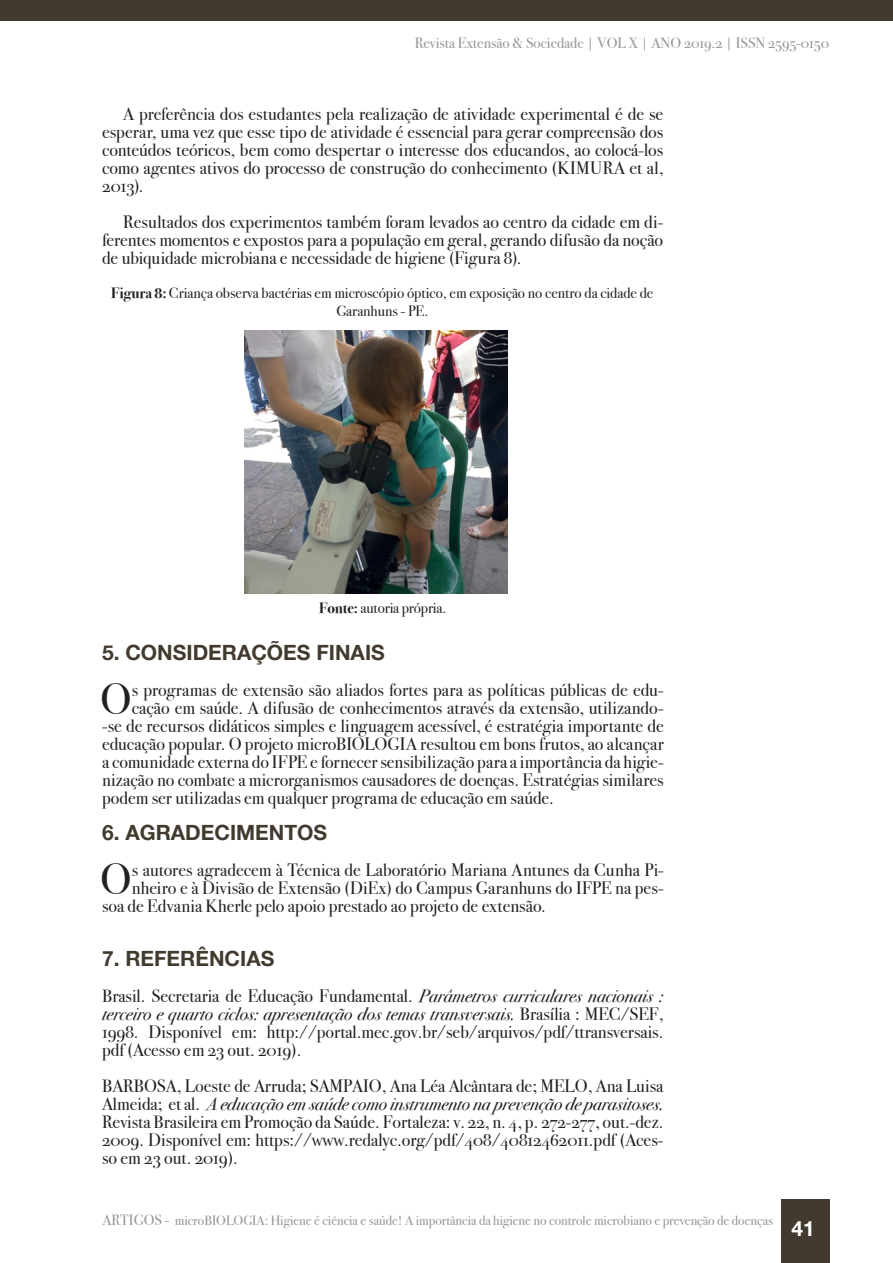
<style>
.page{position:relative;width:893px;height:1263px;background:#fff}
.page>*{position:absolute;margin:0;border:0;box-sizing:border-box;transform-origin:0 0}
.TEXTO{font:43.8px "Bodoni Svty Two OSITCTT";color:#231f20}
.INTERTITULOS{font:700 21px "Helvetica Neue";color:#423a2f}
.t1{font:700 21px "Helvetica Neue";color:#fff}
.TEXTO-2{font:18px/18px "Bodoni Svty Two OSITCTT";color:#231f20;text-align:justify}
.REFERENCIAS{font:18px/18px "Bodoni Svty Two OSITCTT";color:#231f20;text-align:justify}
.LEGENDAS{font:15px/18px "Bodoni Svty Two OSITCTT";color:#231f20;text-align:center}
.t2{font:15px "Bodoni Svty Two OSITCTT";color:#939598}
.t3{font:13.5px "Bodoni Svty Two OSITCTT";color:#939598}
.s1{font-weight:700}
.s2{font-style:italic}
.s3{font-size:15px}
</style>
<div class="page">
<div style="left:781px;top:1199px;width:48px;height:64px;background:#423a2f"></div>
<div style="left:0;top:0;width:893px;height:21px;background:#423a2f"></div>
<img style="left:245px;top:331px;width:262px;height:262px">
<p class="t2" style="left:415px;top:34px;width:416px">Revista Extensão &amp; Sociedade | VOL X | ANO 2019.2 | ISSN 2595-0150</p>
<p class="TEXTO-2" style="left:102px;top:105px;width:563px;text-indent:21px">A preferência dos estudantes pela realização de atividade experimental é de se esperar, uma vez que esse tipo de atividade é essencial para gerar compreensão dos conteúdos teóricos, bem como despertar o interesse dos educandos, ao colocá-los como agentes ativos do processo de construção do conhecimento (KIMURA et al, 2013).</p>
<p class="TEXTO-2" style="left:102px;top:213px;width:563px;text-indent:21px">Resultados dos experimentos também foram levados ao centro da cidade em di&shy;ferentes momentos e expostos para a população em geral, gerando difusão da noção de ubiquidade microbiana e necessidade de higiene (Figura 8).</p>
<p class="LEGENDAS" style="left:111px;top:284px;width:544px"><span class="s1">Figura 8:</span> Criança observa bactérias em microscópio óptico, em exposição no centro da cidade de<br>Garanhuns - PE.</p>
<p class="LEGENDAS" style="left:319px;top:599px;width:129px"><span class="s1">Fonte:</span> autoria própria.</p>
<p class="INTERTITULOS" style="left:102px;top:640px;width:284px">5. CONSIDERAÇÕES FINAIS</p>
<p class="TEXTO" style="left:100px;top:673px;width:33px">O</p>
<p class="TEXTO-2" style="left:132px;top:681px;width:533px">s programas de extensão são aliados fortes para as políticas públicas de edu-</p>
<p class="TEXTO-2" style="left:132px;top:699px;width:533px">cação em saúde. A difusão de conhecimentos através da extensão, utilizando-</p>
<p class="TEXTO-2" style="left:102px;top:717px;width:563px">-se de recursos didáticos simples e linguagem acessível, é estratégia importante de</p>
<p class="TEXTO-2" style="left:102px;top:735px;width:563px">educação popular. O projeto microBIOLOGIA resultou em bons frutos, ao alcançar</p>
<p class="TEXTO-2" style="left:102px;top:753px;width:563px">a comunidade externa do IFPE e fornecer sensibilização para a importância da higie-</p>
<p class="TEXTO-2" style="left:102px;top:771px;width:563px">nização no combate a microrganismos causadores de doenças. Estratégias similares</p>
<p class="TEXTO-2" style="left:102px;top:789px;width:453px">podem ser utilizadas em qualquer programa de educação em saúde.</p>
<p class="INTERTITULOS" style="left:102px;top:820px;width:227px">6. AGRADECIMENTOS</p>
<p class="TEXTO" style="left:100px;top:853px;width:33px">O</p>
<p class="TEXTO-2" style="left:132px;top:861px;width:533px">s autores agradecem à Técnica de Laboratório Mariana Antunes da Cunha Pi-</p>
<p class="TEXTO-2" style="left:132px;top:879px;width:533px">nheiro e à Divisão de Extensão (DiEx) do Campus Garanhuns do IFPE na pes-</p>
<p class="TEXTO-2" style="left:102px;top:897px;width:445px">soa de Edvania Kherle pelo apoio prestado ao projeto de extensão.</p>
<p class="INTERTITULOS" style="left:102px;top:946px;width:174px">7. REFERÊNCIAS</p>
<p class="REFERENCIAS" style="left:102px;top:987px;width:563px">Brasil. Secretaria de Educação Fundamental. <span class="s2">Parâmetros curriculares nacionais : terceiro e quarto ciclos: apresentação dos temas transversais.</span> Brasília : MEC/SEF, 1998. Disponível em: http://portal.mec.gov.br/seb/arquivos/pdf/ttransversais. pdf (Acesso em 23 out. 2019).</p>
<p class="REFERENCIAS" style="left:102px;top:1077px;width:563px">BARBOSA, Loeste de Arruda; SAMPAIO, Ana Léa Alcântara de; MELO, Ana Luisa Almeida; et al. <span class="s2">A educação em saúde como instrumento na prevenção de parasitoses.<br></span>Revista Brasileira em Promoção da Saúde. Fortaleza: v. 22, n. 4, p. 272-277, out.-dez.<br>2009. Disponível em: https://www.redalyc.org/pdf/408/40812462011.pdf (Aces&shy;so em 23 out. 2019).</p>
<p class="t3" style="left:102px;top:1212px;width:672px"><span class="s3">ARTIGOS -</span> microBIOLOGIA: Higiene é ciência e saúde! A importância da higiene no controle microbiano e prevenção de doenças</p>
<p class="t1" style="left:791px;top:1216px;width:25px">41</p>
</div>
